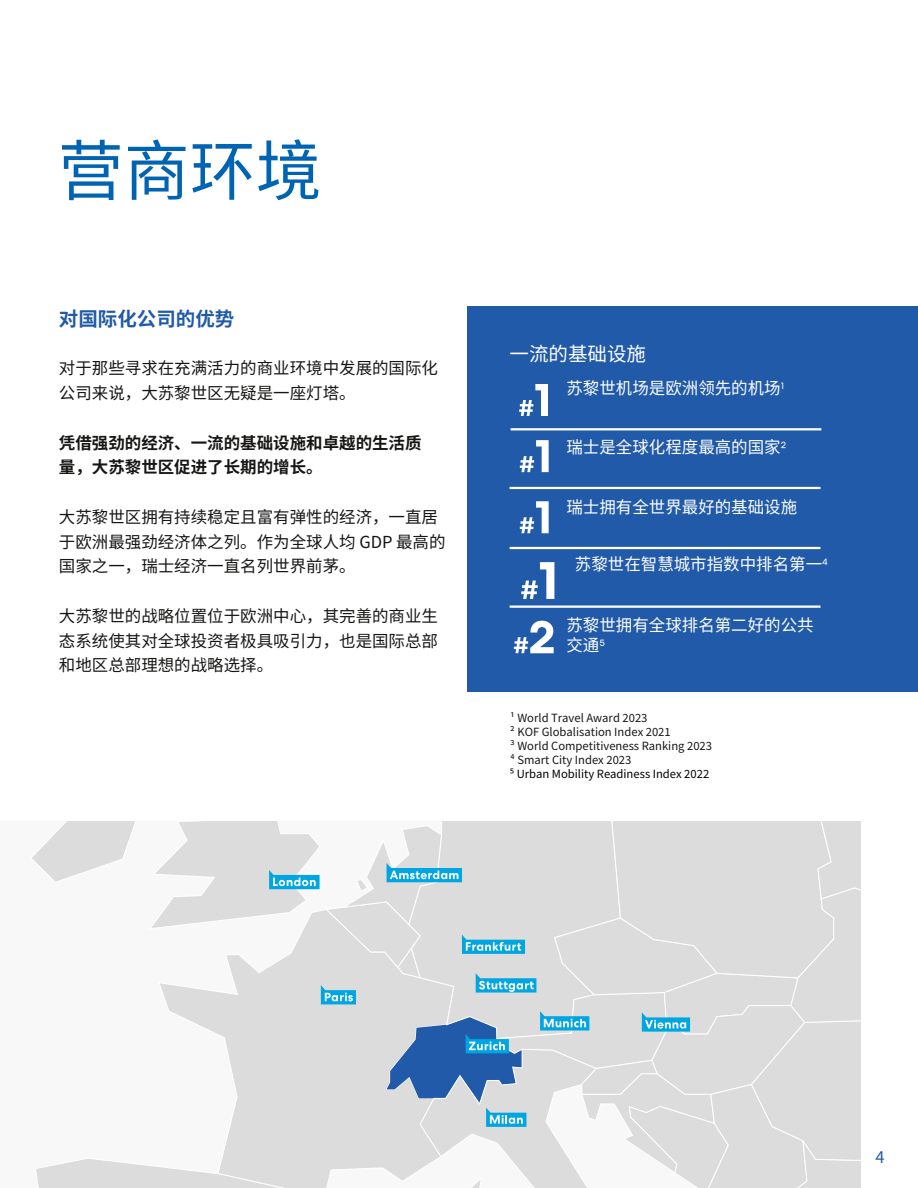
<style>
.page{position:relative;width:918px;height:1188px;background:#fff}
.page>*{position:absolute;margin:0;border:0;box-sizing:border-box;transform-origin:0 0}
.t1{font:66px "Source Han Sans SC";color:#0064b3}
.t2{font:700 19.5px "Source Han Sans SC";color:#215aa8}
.t3{font:19.5px "Source Han Sans SC";color:#fff}
.t4{font:16.5px/24.8px "Source Han Sans SC";color:#171615}
.t5{font:16.5px/19.2px "Noto Sans CJ Ksc";color:#fff}
.t6{font:700 16.5px/24.8px "Source Han Sans SC";color:#171615}
.t7{font:16.5px "Source Han Sans SC";color:#215aa8}
.t8{font:11.25px/14.1px "Source Han Sans SC";color:#171615}
.s1{font-family:"Centra No 2";font-weight:300}
.s2{font-family:"Noto Sans";color:#000}
.s3{color:#000}
</style>
<div class="page">
<div style="left:467px;top:306px;width:450px;height:386px;background:#215aa8"></div>
<hr style="left:511px;top:428px;width:310px;height:2px;background:#fff">
<hr style="left:510px;top:487px;width:310px;height:2px;background:#fff">
<hr style="left:510px;top:547px;width:310px;height:2px;background:#fff">
<hr style="left:510px;top:606px;width:310px;height:2px;background:#fff">
<div style="left:0;top:822px;width:861px;height:366px;background:#f8f8f8"></div>
<svg style="left:32px;top:822px;width:829px;height:366px"></svg>
<svg style="left:519px;top:384px;width:29px;height:32px"></svg>
<svg style="left:514px;top:621px;width:40px;height:32px"></svg>
<svg style="left:520px;top:501px;width:29px;height:32px"></svg>
<svg style="left:521px;top:562px;width:33px;height:37px"></svg>
<svg style="left:520px;top:440px;width:29px;height:32px"></svg>
<h1 class="t1" style="left:58px;top:118px;width:265px">营商环境</h1>
<p class="t2" style="left:59px;top:303px;width:177px">对国际化公司的优势</p>
<p class="t4" style="left:59px;top:355px;width:381px">对于那些寻求在充满活力的商业环境中发展的国际化公司来说，大苏黎世区无疑是一座灯塔。</p>
<p class="t6" style="left:59px;top:429px;width:364px">凭借强劲的经济、一流的基础设施和卓越的生活质量，大苏黎世区促进了长期的增长。</p>
<p class="t4" style="left:59px;top:503px;width:388px">大苏黎世区拥有持续稳定且富有弹性的经济，一直居于欧洲最强劲经济体之列。作为全球人均 GDP 最高的国家之一，瑞士经济一直名列世界前茅。</p>
<p class="t4" style="left:59px;top:602px;width:381px;text-align:justify">大苏黎世的战略位置位于欧洲中心，其完善的商业生态系统使其对全球投资者极具吸引力，也是国际总部和地区总部理想的战略选择。</p>
<p class="t3" style="left:510px;top:339px;width:138px">一流的基础设施</p>
<p class="t5" style="left:566px;top:378px;width:219px">苏黎世机场是欧洲领先的机场<span class="s1">¹</span></p>
<p class="t5" style="left:566px;top:436px;width:221px">瑞士是全球化程度最高的国家<span class="s1">²</span></p>
<p class="t5" style="left:566px;top:496px;width:232px">瑞士拥有全世界最好的基础设施</p>
<p class="t5" style="left:575px;top:553px;width:254px">苏黎世在智慧城市指数中排名第一<span class="s1">⁴</span></p>
<p class="t5" style="left:566px;top:615px;width:249px">苏黎世拥有全球排名第二好的公共交通<span class="s1">⁵</span></p>
<p class="t8" style="left:510px;top:710px;width:202px">¹ World Travel Award 2023<br>² KOF Globalisation Index 2021<br>³ World Competitiveness Ranking 2023<br>⁴ Smart City Index 2023<br><span class="s2">⁵</span> <span class="s3">Urban Mobility Readiness Index 2022</span></p>
<p class="t7" style="left:875px;top:1144px;width:10px">4</p>
</div>
